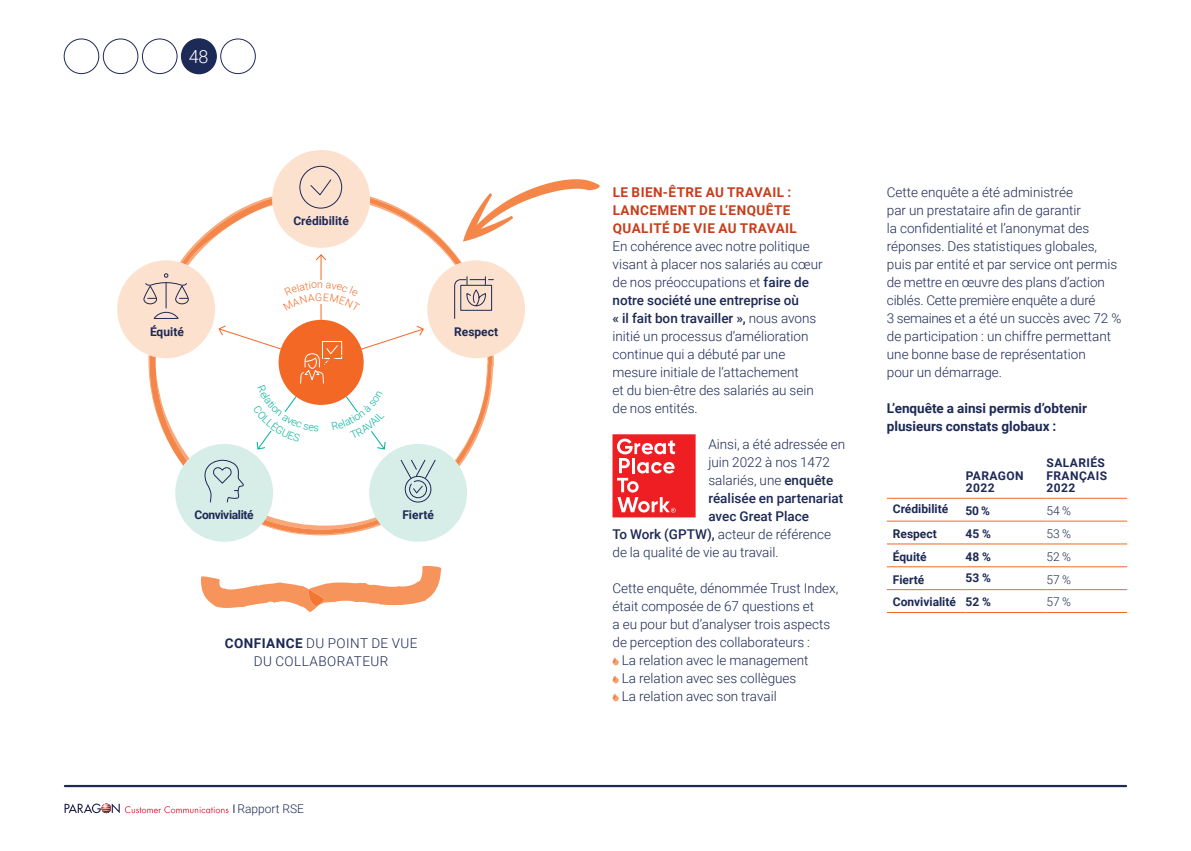
<style>
.page{position:relative;width:1191px;height:851px;background:#fff}
.page>*{position:absolute;margin:0;border:0;box-sizing:border-box;transform-origin:0 0}
.t1{font:300 18px "Roboto";color:#fff}
.t2{font:300 13.5px/18px "Roboto";color:#1d2956}
.t3{font:700 13.5px/18px "Roboto";letter-spacing:.035em;color:#c63e1c}
.t4{font:700 13.5px/18px "Roboto";color:#1d2956}
.t5{font:300 13.5px/18px "Roboto";letter-spacing:.035em;color:#1d2956;text-align:center}
.t6{font:500 13.5px "Roboto";color:#1d2956}
.t7{font:700 12px "Roboto";color:#1d2956}
.t8{font:700 12px/12.6px "Roboto";letter-spacing:.035em;color:#1d2956}
.t9{font:300 12px "Roboto";color:#1d2956}
.t10{font:700 12px "Roboto";letter-spacing:-.03em;color:#1d2956}
.s1{font-weight:700}
.s2{font-weight:500}
</style>
<div class="page">
<svg style="left:63px;top:38px;width:115px;height:36px"></svg>
<div style="left:182px;top:39px;width:34px;height:35px;background:#1d2956;border-radius:50%"></div>
<div style="left:181px;top:38px;width:36px;height:36px;border:1px solid #1d2956;border-radius:50%"></div>
<div style="left:220px;top:39px;width:36px;height:35px;border:1px solid #1d2956;border-radius:50%"></div>
<hr style="left:65px;top:784px;width:1061px;height:3px;background:#1d2956">
<svg style="left:612px;top:657px;width:7px;height:8px"></svg>
<svg style="left:612px;top:675px;width:7px;height:8px"></svg>
<svg style="left:612px;top:693px;width:7px;height:8px"></svg>
<svg style="left:612px;top:434px;width:83px;height:83px"></svg>
<svg style="left:147px;top:191px;width:345px;height:343px"></svg>
<div style="left:272px;top:150px;width:98px;height:98px;background:#fde1cf;border-radius:50%"></div>
<div style="left:175px;top:444px;width:98px;height:97px;background:#d6ede8;border-radius:50%"></div>
<div style="left:369px;top:444px;width:98px;height:97px;background:#d6ede8;border-radius:50%"></div>
<div style="left:117px;top:260px;width:98px;height:98px;background:#fde1cf;border-radius:50%"></div>
<div style="left:427px;top:260px;width:98px;height:98px;background:#fde1cf;border-radius:50%"></div>
<div style="left:405px;top:476px;width:26px;height:26px;border:1px solid #1d2956;border-radius:50%"></div>
<svg style="left:400px;top:459px;width:36px;height:39px"></svg>
<svg style="left:143px;top:273px;width:46px;height:46px"></svg>
<svg style="left:204px;top:459px;width:40px;height:44px"></svg>
<svg style="left:454px;top:276px;width:39px;height:43px"></svg>
<div style="left:299px;top:166px;width:43px;height:42px;border:1px solid #1d2956;border-radius:50%"></div>
<svg style="left:310px;top:179px;width:22px;height:17px"></svg>
<svg style="left:201px;top:566px;width:240px;height:45px"></svg>
<svg style="left:463px;top:179px;width:137px;height:62px"></svg>
<hr style="left:887px;top:498px;width:78px;height:1px;background:#f36824">
<hr style="left:965px;top:498px;width:81px;height:1px;background:#f36824">
<hr style="left:1046px;top:498px;width:81px;height:1px;background:#f36824">
<hr style="left:887px;top:520px;width:78px;height:1px;background:#f36824">
<hr style="left:965px;top:520px;width:81px;height:1px;background:#f36824">
<hr style="left:1046px;top:520px;width:81px;height:1px;background:#f36824">
<hr style="left:887px;top:543px;width:78px;height:1px;background:#f36824">
<hr style="left:965px;top:543px;width:81px;height:1px;background:#f36824">
<hr style="left:1046px;top:543px;width:81px;height:1px;background:#f36824">
<hr style="left:887px;top:566px;width:78px;height:1px;background:#f36824">
<hr style="left:965px;top:566px;width:81px;height:1px;background:#f36824">
<hr style="left:1046px;top:566px;width:81px;height:1px;background:#f36824">
<hr style="left:887px;top:589px;width:78px;height:1px;background:#f36824">
<hr style="left:965px;top:589px;width:81px;height:1px;background:#f36824">
<hr style="left:1046px;top:589px;width:81px;height:1px;background:#f36824">
<hr style="left:887px;top:612px;width:78px;height:1px;background:#f36824">
<hr style="left:965px;top:612px;width:81px;height:1px;background:#f36824">
<hr style="left:1046px;top:612px;width:81px;height:1px;background:#f36824">
<svg style="left:65px;top:803px;width:169px;height:10px"></svg>
<svg style="left:218px;top:254px;width:206px;height:196px"></svg>
<h1 class="t1" style="left:189px;top:44px;width:21px">48</h1>
<p class="t7" style="left:293px;top:213px;width:57px">Crédibilité</p>
<p class="t7" style="left:150px;top:323px;width:35px">Équité</p>
<p class="t7" style="left:454px;top:323px;width:45px">Respect</p>
<p class="t10" style="left:194px;top:506px;width:61px">Convivialité</p>
<p class="t7" style="left:402px;top:506px;width:33px">Fierté</p>
<p class="t5" style="left:225px;top:633px;width:194px"><span class="s1">CONFIANCE</span> DU POINT DE VUE<br>DU COLLABORATEUR</p>
<p class="t9" style="left:237px;top:800px;width:68px">Rapport RSE</p>
<p class="t3" style="left:613px;top:183px;width:186px">LE BIEN-ÊTRE AU TRAVAIL :<br>LANCEMENT DE L’ENQUÊTE<br>QUALITÉ DE VIE AU TRAVAIL</p>
<p class="t2" style="left:612px;top:237px;width:212px">En cohérence avec notre politique visant à placer nos salariés au cœur de nos préoccupations et <span class="s2">faire de notre société une entreprise où<br>« il fait bon travailler »,</span> nous avons initié un processus d’amélioration continue qui a débuté par une mesure initiale de l’attachement<br>et du bien-être des salariés au sein de nos entités.</p>
<p class="t2" style="left:708px;top:435px;width:138px">Ainsi, a été adressée en</p>
<p class="t2" style="left:708px;top:453px;width:123px">juin 2022 à nos 1472</p>
<p class="t2" style="left:708px;top:471px;width:126px">salariés, une <span class="s2">enquête</span></p>
<p class="t6" style="left:708px;top:489px;width:136px">réalisée en partenariat</p>
<p class="t6" style="left:708px;top:507px;width:102px">avec Great Place</p>
<p class="t2" style="left:612px;top:525px;width:220px"><span class="s2">To Work (GPTW),</span> acteur de référence</p>
<p class="t2" style="left:612px;top:543px;width:168px">de la qualité de vie au travail.</p>
<p class="t2" style="left:612px;top:579px;width:227px">Cette enquête, dénommée Trust Index,</p>
<p class="t2" style="left:612px;top:597px;width:203px">était composée de 67 questions et</p>
<p class="t2" style="left:612px;top:615px;width:219px">a eu pour but d’analyser trois aspects</p>
<p class="t2" style="left:612px;top:633px;width:199px">de perception des collaborateurs :</p>
<p class="t2" style="left:622px;top:651px;width:188px">La relation avec le management</p>
<p class="t2" style="left:622px;top:669px;width:176px">La relation avec ses collègues</p>
<p class="t2" style="left:622px;top:687px;width:156px">La relation avec son travail</p>
<p class="t2" style="left:887px;top:183px;width:236px">Cette enquête a été administrée<br>par un prestataire afin de garantir<br>la confidentialité et l’anonymat des réponses. Des statistiques globales, puis par entité et par service ont permis de mettre en œuvre des plans d’action ciblés. Cette première enquête a duré<br>3 semaines et a été un succès avec 72 % de participation : un chiffre permettant une bonne base de représentation<br>pour un démarrage.</p>
<p class="t4" style="left:887px;top:399px;width:202px">L’enquête a ainsi permis d’obtenir plusieurs constats globaux :</p>
<p class="t8" style="left:965px;top:468px;width:59px">PARAGON<br>2022</p>
<p class="t8" style="left:1046px;top:456px;width:62px">SALARIÉS<br>FRANÇAIS<br>2022</p>
<p class="t7" style="left:893px;top:500px;width:57px">Crédibilité</p>
<p class="t7" style="left:965px;top:502px;width:26px">50 %</p>
<p class="t9" style="left:1046px;top:502px;width:26px">54 %</p>
<p class="t7" style="left:893px;top:525px;width:45px">Respect</p>
<p class="t7" style="left:965px;top:525px;width:27px">45 %</p>
<p class="t9" style="left:1046px;top:525px;width:26px">53 %</p>
<p class="t7" style="left:893px;top:548px;width:35px">Équité</p>
<p class="t7" style="left:965px;top:548px;width:27px">48 %</p>
<p class="t9" style="left:1046px;top:548px;width:26px">52 %</p>
<p class="t7" style="left:893px;top:571px;width:33px">Fierté</p>
<p class="t7" style="left:965px;top:569px;width:27px">53 %</p>
<p class="t9" style="left:1046px;top:571px;width:26px">57 %</p>
<p class="t7" style="left:893px;top:593px;width:99px">Convivialité 52 %</p>
<p class="t9" style="left:1046px;top:593px;width:26px">57 %</p>
</div>
